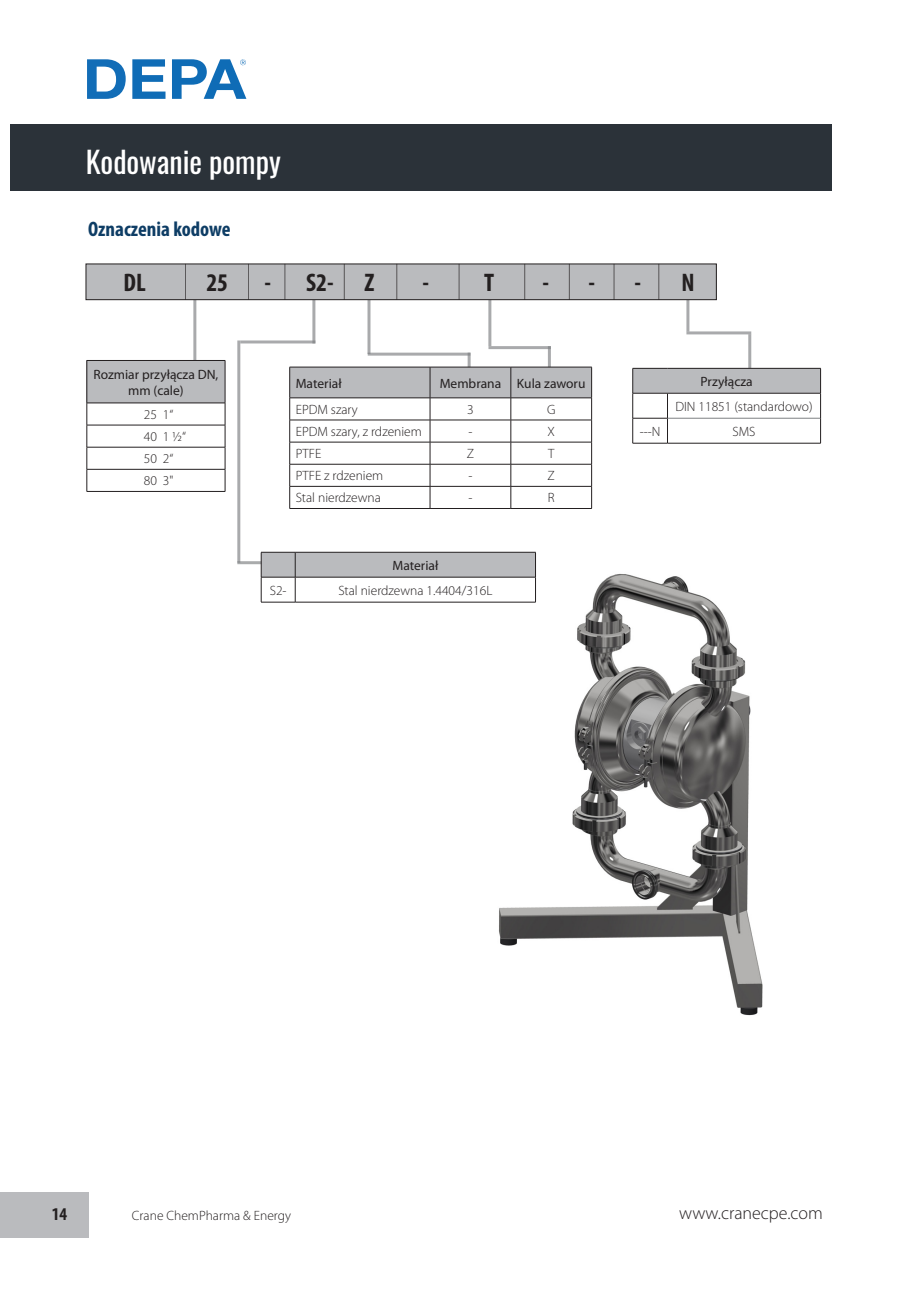
<style>
.page{position:relative;width:920px;height:1290px;background:#fff}
.page>*{position:absolute;margin:0;border:0;box-sizing:border-box;transform-origin:0 0}
.t1{font:30px "Oswald";color:#fff}
.t2{font:700 condensed 25.5px "Myriad Pro";color:#231f20}
.t3{font:700 condensed 21px "Myriad Pro";color:#0e3d65}
.t4{font:300 18px "Myriad Pro";color:#231f20}
.t5{font:700 condensed 18px "Myriad Pro";color:#231f20}
.t6{font:300 13.5px "Myriad Pro";color:#231f20}
.t7{font:13.5px/16.2px "Myriad Pro";color:#231f20;text-align:center}
</style>
<div class="page">
<div style="left:0;top:1192px;width:89px;height:46px;background:#babbbe"></div>
<div style="left:10px;top:124px;width:821px;height:66px;background:#2b3239"></div>
<svg style="left:87px;top:59px;width:39px;height:40px"></svg>
<svg style="left:132px;top:59px;width:33px;height:40px"></svg>
<svg style="left:172px;top:59px;width:74px;height:40px"></svg>
<img style="left:488px;top:551px;width:275px;height:465px">
<hr style="left:686px;top:293px;width:3px;height:39px;background:#7e8083">
<hr style="left:748px;top:334px;width:3px;height:42px;background:#7e8083">
<hr style="left:686px;top:331px;width:65px;height:3px;background:#7e8083">
<hr style="left:488px;top:294px;width:3px;height:52px;background:#7e8083">
<hr style="left:548px;top:346px;width:3px;height:30px;background:#7e8083">
<hr style="left:367px;top:293px;width:3px;height:61px;background:#7e8083">
<hr style="left:312px;top:293px;width:3px;height:50px;background:#7e8083">
<hr style="left:237px;top:340px;width:3px;height:223px;background:#7e8083">
<hr style="left:193px;top:293px;width:3px;height:95px;background:#7e8083">
<hr style="left:468px;top:353px;width:3px;height:35px;background:#7e8083">
<div style="left:87px;top:360px;width:138px;height:43px;background:#babbbe"></div>
<hr style="left:87px;top:425px;width:138px;height:1px;background:#231f20">
<svg style="left:225px;top:403px;width:1px;height:88px"></svg>
<hr style="left:87px;top:447px;width:138px;height:1px;background:#231f20">
<hr style="left:87px;top:469px;width:138px;height:1px;background:#231f20">
<svg style="left:87px;top:404px;width:1px;height:87px"></svg>
<hr style="left:87px;top:491px;width:138px;height:1px;background:#231f20">
<hr style="left:87px;top:360px;width:138px;height:1px;background:#231f20">
<hr style="left:87px;top:361px;width:1px;height:42px;background:#231f20">
<hr style="left:225px;top:361px;width:1px;height:42px;background:#231f20">
<hr style="left:87px;top:403px;width:138px;height:1px;background:#231f20">
<div style="left:86px;top:264px;width:630px;height:36px;background:#babbbe"></div>
<div style="left:86px;top:264px;width:630px;height:36px;border:1px solid #231f20"></div>
<hr style="left:185px;top:264px;width:1px;height:36px;background:#231f20">
<hr style="left:248px;top:264px;width:1px;height:36px;background:#231f20">
<hr style="left:285px;top:264px;width:1px;height:36px;background:#231f20">
<hr style="left:344px;top:264px;width:1px;height:36px;background:#231f20">
<hr style="left:397px;top:264px;width:1px;height:36px;background:#231f20">
<hr style="left:459px;top:264px;width:1px;height:36px;background:#231f20">
<hr style="left:524px;top:264px;width:1px;height:36px;background:#231f20">
<hr style="left:569px;top:264px;width:1px;height:36px;background:#231f20">
<hr style="left:614px;top:264px;width:1px;height:36px;background:#231f20">
<hr style="left:659px;top:264px;width:1px;height:36px;background:#231f20">
<div style="left:633px;top:368px;width:188px;height:25px;background:#babbbe"></div>
<hr style="left:632px;top:418px;width:36px;height:1px;background:#231f20">
<svg style="left:667px;top:394px;width:1px;height:49px"></svg>
<hr style="left:632px;top:443px;width:35px;height:1px;background:#231f20">
<hr style="left:667px;top:443px;width:154px;height:1px;background:#231f20">
<hr style="left:668px;top:418px;width:152px;height:1px;background:#7e8083">
<hr style="left:632px;top:368px;width:35px;height:1px;background:#231f20">
<svg style="left:632px;top:368px;width:1px;height:75px"></svg>
<hr style="left:667px;top:368px;width:154px;height:1px;background:#231f20">
<svg style="left:820px;top:368px;width:1px;height:75px"></svg>
<hr style="left:632px;top:393px;width:35px;height:1px;background:#231f20">
<hr style="left:667px;top:393px;width:154px;height:1px;background:#231f20">
<hr style="left:488px;top:346px;width:63px;height:3px;background:#7e8083">
<hr style="left:368px;top:353px;width:102px;height:3px;background:#7e8083">
<hr style="left:240px;top:340px;width:75px;height:3px;background:#7e8083">
<hr style="left:237px;top:561px;width:31px;height:3px;background:#7e8183">
<hr style="left:261px;top:602px;width:34px;height:1px;background:#231f20">
<hr style="left:295px;top:602px;width:241px;height:1px;background:#231f20">
<svg style="left:261px;top:552px;width:275px;height:50px"></svg>
<hr style="left:261px;top:577px;width:34px;height:1px;background:#231f20">
<hr style="left:295px;top:577px;width:241px;height:1px;background:#231f20">
<svg style="left:289px;top:367px;width:303px;height:141px"></svg>
<hr style="left:290px;top:508px;width:140px;height:1px;background:#231f20">
<hr style="left:430px;top:508px;width:81px;height:1px;background:#231f20">
<hr style="left:511px;top:508px;width:81px;height:1px;background:#231f20">
<p class="t1" style="left:86px;top:135px;width:197px">Kodowanie pompy</p>
<p class="t3" style="left:88px;top:218px;width:144px">Oznaczenia kodowe</p>
<p class="t2" style="left:124px;top:269px;width:24px">DL</p>
<p class="t2" style="left:206px;top:269px;width:23px">25</p>
<p class="t2" style="left:264px;top:269px;width:111px">- S2- Z</p>
<p class="t2" style="left:422px;top:269px;width:73px">- T</p>
<p class="t2" style="left:543px;top:269px;width:54px">- -</p>
<p class="t2" style="left:634px;top:269px;width:62px">- N</p>
<p class="t7" style="left:93px;top:366px;width:126px">Rozmiar przyłącza DN, mm (cale)</p>
<p class="t6" style="left:144px;top:407px;width:31px">25 1“</p>
<p class="t6" style="left:144px;top:429px;width:44px">40 1 ½“</p>
<p class="t6" style="left:144px;top:451px;width:31px">50 2“</p>
<p class="t6" style="left:144px;top:473px;width:31px">80 3"</p>
<p class="t7" style="left:296px;top:375px;width:47px">Materiał</p>
<p class="t7" style="left:440px;top:375px;width:63px">Membrana</p>
<p class="t7" style="left:517px;top:375px;width:70px">Kula zaworu</p>
<p class="t6" style="left:296px;top:402px;width:64px">EPDM szary</p>
<p class="t6" style="left:467px;top:402px;width:8px">3</p>
<p class="t6" style="left:547px;top:402px;width:10px">G</p>
<p class="t6" style="left:296px;top:424px;width:128px">EPDM szary, z rdzeniem</p>
<p class="t6" style="left:468px;top:424px;width:6px">-</p>
<p class="t6" style="left:548px;top:424px;width:9px">X</p>
<p class="t6" style="left:296px;top:446px;width:27px">PTFE</p>
<p class="t6" style="left:467px;top:446px;width:9px">Z</p>
<p class="t6" style="left:548px;top:446px;width:8px">T</p>
<p class="t6" style="left:296px;top:468px;width:89px">PTFE z rdzeniem</p>
<p class="t6" style="left:468px;top:468px;width:6px">-</p>
<p class="t6" style="left:548px;top:468px;width:9px">Z</p>
<p class="t6" style="left:296px;top:491px;width:87px">Stal nierdzewna</p>
<p class="t6" style="left:468px;top:491px;width:6px">-</p>
<p class="t6" style="left:548px;top:491px;width:8px">R</p>
<p class="t7" style="left:392px;top:557px;width:47px">Materiał</p>
<p class="t6" style="left:270px;top:583px;width:18px">S2-</p>
<p class="t6" style="left:338px;top:583px;width:156px">Stal nierdzewna 1.4404/316L</p>
<p class="t7" style="left:701px;top:373px;width:54px">Przyłącza</p>
<p class="t6" style="left:675px;top:399px;width:139px">DIN 11851 (standardowo)</p>
<p class="t6" style="left:640px;top:424px;width:22px">---N</p>
<p class="t6" style="left:732px;top:424px;width:25px">SMS</p>
<h3 class="t5" style="left:52px;top:1204px;width:17px">14</h3>
<p class="t6" style="left:132px;top:1208px;width:161px">Crane ChemPharma &amp; Energy</p>
<h3 class="t4" style="left:679px;top:1203px;width:145px">www.cranecpe.com</h3>
</div>
